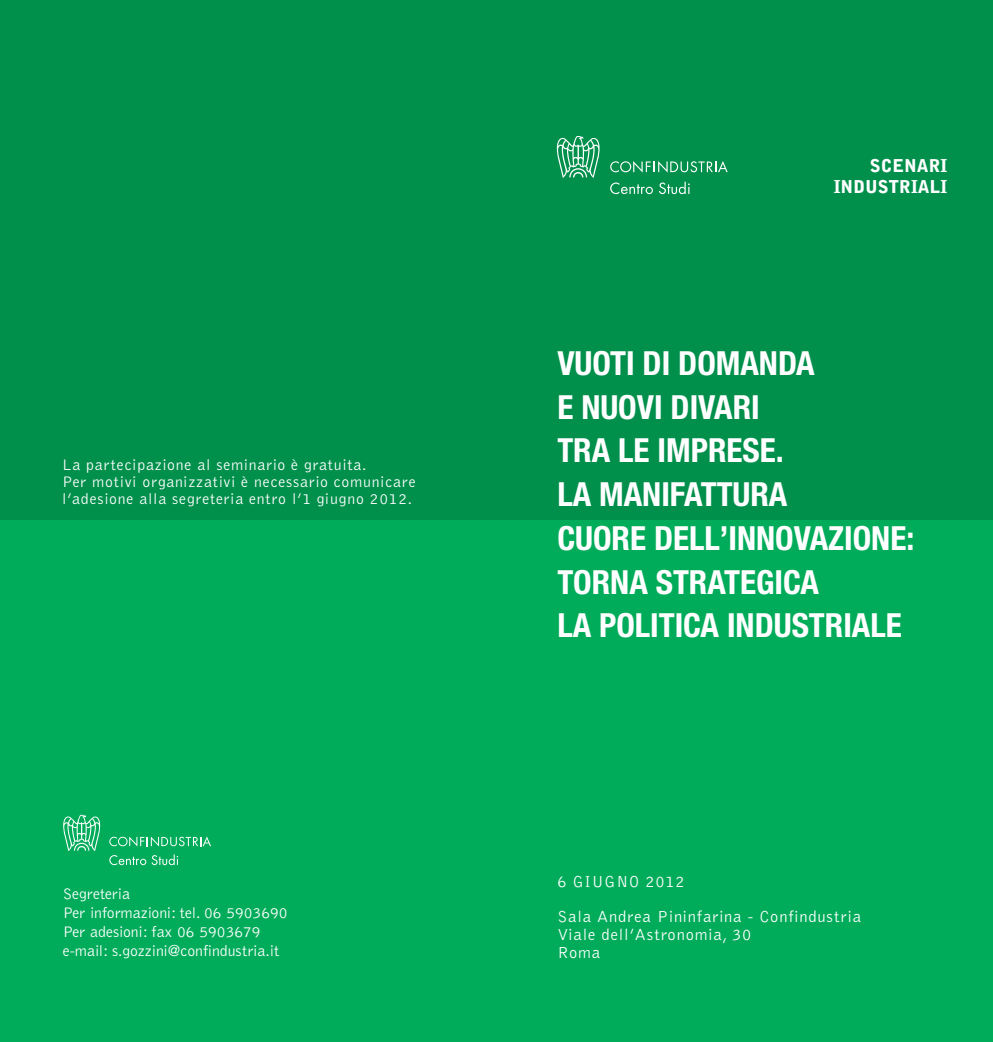
<style>
.page{position:relative;width:993px;height:1042px;background:#fff}
.page>*{position:absolute;margin:0;border:0;box-sizing:border-box;transform-origin:0 0}
.t1{font:700 condensed 33.25px/43.8px "Helvetica Neue";color:#fff}
.t2{font:900 17.68px/21.2px "Bell Gothic";color:#fff;text-align:right}
.t3{font:300 16.45px/34.6px "Bell Gothic";letter-spacing:.05em;color:#fff}
.t4{font:300 15.75px/17.3px "Bell Gothic";letter-spacing:.05em;color:#fff}
.t5{font:300 15.75px/18.9px "Bell Gothic";color:#fff}
</style>
<div class="page">
<div style="left:0;top:0;width:992px;height:1042px;background:#00ac5a"></div>
<div style="left:0;top:0;width:992px;height:520px;background:#00904c"></div>
<svg style="left:109px;top:836px;width:102px;height:10px"></svg>
<svg style="left:63px;top:815px;width:38px;height:36px"></svg>
<svg style="left:109px;top:854px;width:69px;height:11px"></svg>
<svg style="left:610px;top:161px;width:117px;height:12px"></svg>
<svg style="left:556px;top:136px;width:44px;height:42px"></svg>
<svg style="left:610px;top:182px;width:42px;height:12px"></svg>
<svg style="left:659px;top:182px;width:30px;height:12px"></svg>
<p class="t4" style="left:62px;top:457px;width:355px">La partecipazione al seminario è gratuita.<br>Per motivi organizzativi è necessario comunicare l’adesione alla segreteria entro l’1 giugno 2012.</p>
<p class="t5" style="left:63px;top:885px;width:226px">Segreteria<br>Per informazioni: tel. 06 5903690<br>Per adesioni: fax 06 5903679 e-mail: s.gozzini@confindustria.it</p>
<p class="t2" style="left:833px;top:157px;width:115px">SCENARI<br>INDUSTRIALI</p>
<h1 class="t1" style="left:557px;top:344px;width:358px">VUOTI DI DOMANDA<br>E NUOVI DIVARI<br>TRA LE IMPRESE.<br>LA MANIFATTURA<br>CUORE DELL’INNOVAZIONE:<br>TORNA STRATEGICA<br>LA POLITICA INDUSTRIALE</h1>
<p class="t3" style="left:557px;top:865px;width:305px">6 GIUGNO 2012<br>Sala Andrea Pininfarina - Confindustria</p>
<p class="t3" style="left:557px;top:926px;width:195px;line-height:18.2px">Viale dell’Astronomia, 30<br>Roma</p>
</div>
